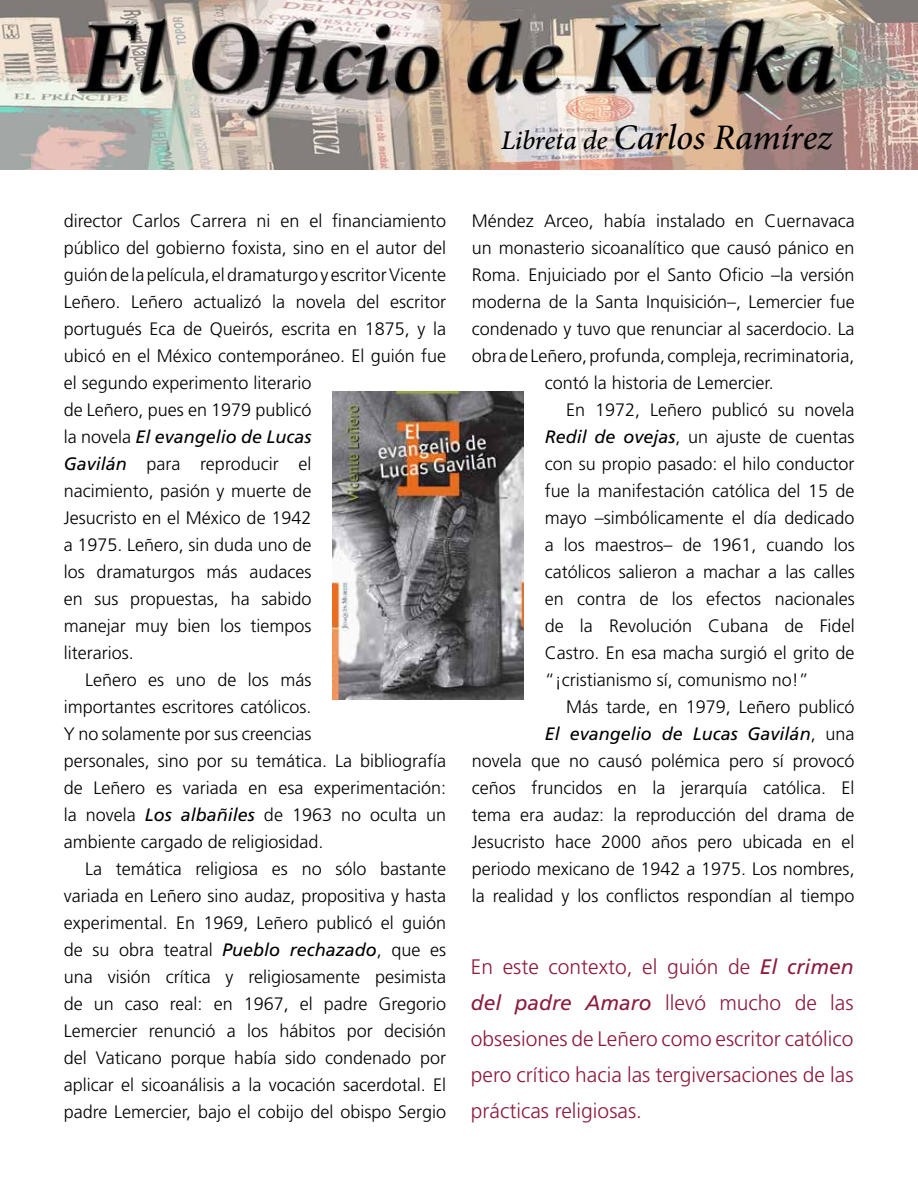
<style>
.page{position:relative;width:918px;height:1188px;background:#fff}
.page>*{position:absolute;margin:0;border:0;box-sizing:border-box;transform-origin:0 0}
.t1{font:italic 500 36px "Minion Pro";letter-spacing:-.005em;color:#000}
.t2{font:300 21px/36px "Frutiger";color:#8d1c3d;text-align:justify}
.t3{font:300 18px "Frutiger";color:#000}
.t4{font:italic 18px "Frutiger";color:#000}
.s1{font-weight:300;font-style:normal}
.s2{font-weight:400;font-style:italic}
.s3{font-size:27px}
</style>
<div class="page">
<img style="left:0;top:0;width:918px;height:170px">
<img style="left:333px;top:392px;width:191px;height:308px">
<p class="t3" style="left:64px;top:210px;width:384px">director Carlos Carrera ni en el financiamiento</p>
<p class="t3" style="left:64px;top:237px;width:384px">público del gobierno foxista, sino en el autor del</p>
<p class="t3" style="left:64px;top:264px;width:384px">guión de la película, el dramaturgo y escritor Vicente</p>
<p class="t3" style="left:64px;top:291px;width:384px">Leñero. Leñero actualizó la novela del escritor</p>
<p class="t3" style="left:64px;top:318px;width:384px">portugués Eca de Queirós, escrita en 1875, y la</p>
<p class="t3" style="left:64px;top:345px;width:384px">ubicó en el México contemporáneo. El guión fue</p>
<p class="t3" style="left:64px;top:372px;width:249px">el segundo experimento literario</p>
<p class="t3" style="left:64px;top:399px;width:249px">de Leñero, pues en 1979 publicó</p>
<p class="t4" style="left:64px;top:426px;width:249px"><span class="s1">la novela</span> El evangelio de Lucas</p>
<p class="t3" style="left:64px;top:453px;width:249px"><span class="s2">Gavilán</span> para reproducir el</p>
<p class="t3" style="left:64px;top:480px;width:249px">nacimiento, pasión y muerte de</p>
<p class="t3" style="left:64px;top:507px;width:249px">Jesucristo en el México de 1942</p>
<p class="t3" style="left:64px;top:534px;width:249px">a 1975. Leñero, sin duda uno de</p>
<p class="t3" style="left:64px;top:561px;width:249px">los dramaturgos más audaces</p>
<p class="t3" style="left:64px;top:588px;width:249px">en sus propuestas, ha sabido</p>
<p class="t3" style="left:64px;top:615px;width:249px">manejar muy bien los tiempos</p>
<p class="t3" style="left:64px;top:642px;width:71px">literarios.</p>
<p class="t3" style="left:85px;top:669px;width:228px">Leñero es uno de los más</p>
<p class="t3" style="left:64px;top:696px;width:249px">importantes escritores católicos.</p>
<p class="t3" style="left:64px;top:723px;width:249px">Y no solamente por sus creencias</p>
<p class="t3" style="left:64px;top:750px;width:384px">personales, sino por su temática. La bibliografía</p>
<p class="t3" style="left:64px;top:777px;width:384px">de Leñero es variada en esa experimentación:</p>
<p class="t3" style="left:64px;top:804px;width:384px">la novela <span class="s2">Los albañiles</span> de 1963 no oculta un</p>
<p class="t3" style="left:64px;top:831px;width:261px">ambiente cargado de religiosidad.</p>
<p class="t3" style="left:85px;top:858px;width:363px">La temática religiosa es no sólo bastante</p>
<p class="t3" style="left:64px;top:885px;width:384px">variada en Leñero sino audaz, propositiva y hasta</p>
<p class="t3" style="left:64px;top:912px;width:384px">experimental. En 1969, Leñero publicó el guión</p>
<p class="t3" style="left:64px;top:939px;width:384px">de su obra teatral <span class="s2">Pueblo rechazado</span>, que es</p>
<p class="t3" style="left:64px;top:966px;width:384px">una visión crítica y religiosamente pesimista</p>
<p class="t3" style="left:64px;top:993px;width:384px">de un caso real: en 1967, el padre Gregorio</p>
<p class="t3" style="left:64px;top:1020px;width:384px">Lemercier renunció a los hábitos por decisión</p>
<p class="t3" style="left:64px;top:1047px;width:384px">del Vaticano porque había sido condenado por</p>
<p class="t3" style="left:64px;top:1074px;width:384px">aplicar el sicoanálisis a la vocación sacerdotal. El</p>
<p class="t3" style="left:64px;top:1101px;width:384px">padre Lemercier, bajo el cobijo del obispo Sergio</p>
<h1 class="t1" style="left:501px;top:113px;width:333px"><span class="s3">Libreta de</span> Carlos Ramírez</h1>
<p class="t3" style="left:472px;top:210px;width:384px">Méndez Arceo, había instalado en Cuernavaca</p>
<p class="t3" style="left:472px;top:237px;width:384px">un monasterio sicoanalítico que causó pánico en</p>
<p class="t3" style="left:472px;top:264px;width:384px">Roma. Enjuiciado por el Santo Oficio –la versión</p>
<p class="t3" style="left:472px;top:291px;width:384px">moderna de la Santa Inquisición–, Lemercier fue</p>
<p class="t3" style="left:472px;top:318px;width:384px">condenado y tuvo que renunciar al sacerdocio. La</p>
<p class="t3" style="left:472px;top:345px;width:384px">obra de Leñero, profunda, compleja, recriminatoria,</p>
<p class="t3" style="left:545px;top:372px;width:231px">contó la historia de Lemercier.</p>
<p class="t3" style="left:566px;top:399px;width:290px">En 1972, Leñero publicó su novela</p>
<p class="t3" style="left:545px;top:426px;width:311px"><span class="s2">Redil de ovejas</span>, un ajuste de cuentas</p>
<p class="t3" style="left:545px;top:453px;width:311px">con su propio pasado: el hilo conductor</p>
<p class="t3" style="left:545px;top:480px;width:311px">fue la manifestación católica del 15 de</p>
<p class="t3" style="left:545px;top:507px;width:311px">mayo –simbólicamente el día dedicado</p>
<p class="t3" style="left:545px;top:534px;width:311px">a los maestros– de 1961, cuando los</p>
<p class="t3" style="left:545px;top:561px;width:311px">católicos salieron a machar a las calles</p>
<p class="t3" style="left:545px;top:588px;width:311px">en contra de los efectos nacionales</p>
<p class="t3" style="left:545px;top:615px;width:311px">de la Revolución Cubana de Fidel</p>
<p class="t3" style="left:545px;top:642px;width:311px">Castro. En esa macha surgió el grito de</p>
<p class="t3" style="left:545px;top:669px;width:266px">“¡cristianismo sí, comunismo no!”</p>
<p class="t3" style="left:566px;top:696px;width:290px">Más tarde, en 1979, Leñero publicó</p>
<p class="t4" style="left:545px;top:723px;width:311px">El evangelio de Lucas Gavilán<span class="s1">, una</span></p>
<p class="t3" style="left:472px;top:750px;width:384px">novela que no causó polémica pero sí provocó</p>
<p class="t3" style="left:472px;top:777px;width:384px">ceños fruncidos en la jerarquía católica. El</p>
<p class="t3" style="left:472px;top:804px;width:384px">tema era audaz: la reproducción del drama de</p>
<p class="t3" style="left:472px;top:831px;width:384px">Jesucristo hace 2000 años pero ubicada en el</p>
<p class="t3" style="left:472px;top:858px;width:384px">periodo mexicano de 1942 a 1975. Los nombres,</p>
<p class="t3" style="left:472px;top:885px;width:384px">la realidad y los conflictos respondían al tiempo</p>
<p class="t2" style="left:471px;top:949px;width:384px">En este contexto, el guión de <span class="s2">El crimen del padre Amaro</span> llevó mucho de las obsesiones de Leñero como escritor católico pero crítico hacia las tergiversaciones de las prácticas religiosas.</p>
</div>
